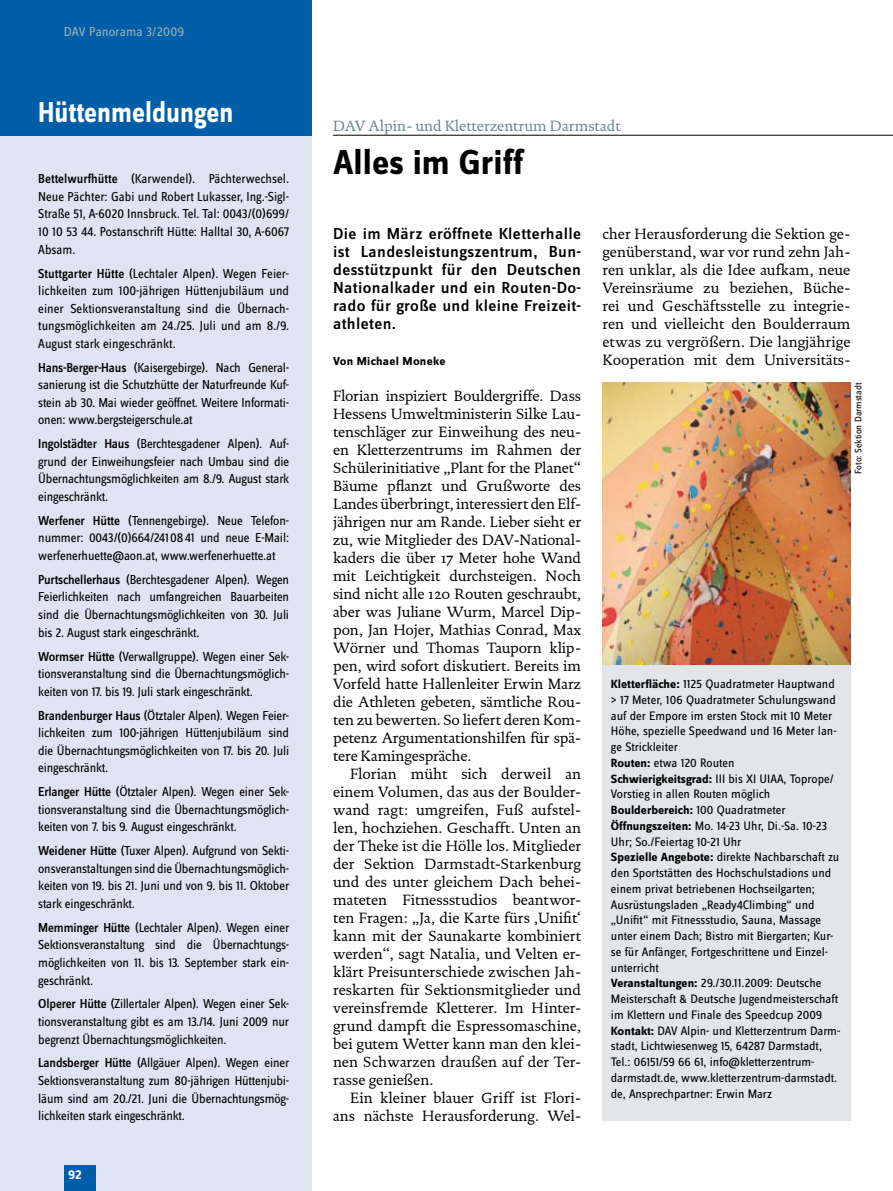
<style>
.page{position:relative;width:893px;height:1191px;background:#fff}
.page>*{position:absolute;margin:0;border:0;box-sizing:border-box;transform-origin:0 0}
.t1{font:700 36px "Zine Sans Dis";color:#000}
.t2{font:700 30px "Zine Sans Dis";color:#fff;scale:.9 1}
.t3{font:500 16.5px/18px "Zine Sans Dis";letter-spacing:.02em;color:#000;text-align:justify;scale:1.05 1}
.t4{font:15px/18px "DTL Documenta ST";color:#000;text-align:justify}
.t5{font:15px "DTL Documenta ST";color:#65878c}
.t6{font:13.5px/17.5px "Zine Sans Dis";letter-spacing:-.015em;color:#000;text-align:justify;scale:.96 1}
.t7{font:13.5px "Zine Sans Dis";color:#9baeb3}
.t8{font:700 13.5px "Zine Sans Dis";color:#fff}
.t9{font:12.75px/15.8px "Zine Sans Dis";color:#000}
.t10{font:700 12.3px "Zine Sans Dis";color:#000}
.t11{font:700 12px "Zine Sans Dis";letter-spacing:.02em;color:#000;scale:1.05 1}
.t12{font:9.75px "Zine Sans Dis";color:#000}
.s1{font-weight:500}
.s2{font-weight:700;font-size:12.3px}
.s3{font-weight:400;font-size:12.75px}
</style>
<div class="page">
<div style="left:0;top:0;width:312px;height:1191px;background:#dfe4f2"></div>
<div style="left:0;top:0;width:312px;height:135px;background:#005ea8"></div>
<div style="left:602px;top:663px;width:248px;height:458px;background:#e3e6e8"></div>
<hr style="left:333px;top:135px;width:560px;height:1px;background:#000">
<img style="left:602px;top:383px;width:248px;height:281px">
<div style="left:64px;top:1165px;width:32px;height:26px;background:#005ea8"></div>
<p class="t7" style="left:64px;top:25px;width:122px">DAV Panorama 3/2009</p>
<h2 class="t2" style="left:38px;top:97px;width:218px">Hüttenmeldungen</h2>
<p class="t6" style="left:38px;top:171px;width:263px"><span class="s1">Bettelwurfhütte</span> (Karwendel). Pächterwechsel.<br>Neue Pächter: Gabi und Robert Lukasser, Ing.-Sigl-Straße 51, A-6020 Innsbruck. Tel. Tal: 0043/(0)699/ 10 10 53 44. Postanschrift Hütte: Halltal 30, A-6067<br>Absam.</p>
<p class="t6" style="left:38px;top:265px;width:263px"><span class="s1">Stuttgarter Hütte</span> (Lechtaler Alpen). Wegen Feier&shy;lichkeiten zum 100-jährigen Hüttenjubiläum und einer Sektionsveranstaltung sind die Übernach&shy;tungsmöglichkeiten am 24./25. Juli und am 8./9.<br>August stark eingeschränkt.</p>
<p class="t6" style="left:38px;top:359px;width:263px"><span class="s1">Hans-Berger-Haus</span> (Kaisergebirge). Nach General&shy;sanierung ist die Schutzhütte der Naturfreunde Kuf&shy;stein ab 30. Mai wieder geöffnet. Weitere Informati&shy;onen: www.bergsteigerschule.at</p>
<p class="t6" style="left:38px;top:436px;width:263px"><span class="s1">Ingolstädter Haus</span> (Berchtesgadener Alpen). Auf&shy;grund der Einweihungsfeier nach Umbau sind die Übernachtungsmöglichkeiten am 8./9. August stark eingeschränkt.</p>
<p class="t6" style="left:38px;top:512px;width:263px"><span class="s1">Werfener Hütte</span> (Tennengebirge). Neue Telefon&shy;nummer: 0043/(0)664/2410841 und neue E-Mail: werfenerhuette@aon.at, www.werfenerhuette.at</p>
<p class="t6" style="left:38px;top:571px;width:263px"><span class="s1">Purtschellerhaus</span> (Berchtesgadener Alpen). Wegen Feierlichkeiten nach umfangreichen Bauarbeiten sind die Übernachtungsmöglichkeiten von 30. Juli bis 2. August stark eingeschränkt.</p>
<p class="t6" style="left:38px;top:648px;width:263px"><span class="s1">Wormser Hütte</span> (Verwallgruppe). Wegen einer Sek&shy;tionsveranstaltung sind die Übernachtungsmöglich&shy;keiten von 17. bis 19. Juli stark eingeschränkt.</p>
<p class="t6" style="left:38px;top:707px;width:263px"><span class="s1">Brandenburger Haus</span> (Ötztaler Alpen). Wegen Feier&shy;lichkeiten zum 100-jährigen Hüttenjubiläum sind die Übernachtungsmöglichkeiten von 17. bis 20. Juli eingeschränkt.</p>
<p class="t6" style="left:38px;top:783px;width:263px"><span class="s1">Erlanger Hütte</span> (Ötztaler Alpen). Wegen einer Sek&shy;tionsveranstaltung sind die Übernachtungsmöglich&shy;keiten von 7. bis 9. August eingeschränkt.</p>
<p class="t6" style="left:38px;top:842px;width:263px"><span class="s1">Weidener Hütte</span> (Tuxer Alpen). Aufgrund von Sekti&shy;onsveranstaltungen sind die Übernachtungsmöglich&shy;keiten von 19. bis 21. Juni und von 9. bis 11. Oktober stark eingeschränkt.</p>
<p class="t6" style="left:38px;top:919px;width:263px"><span class="s1">Memminger Hütte</span> (Lechtaler Alpen). Wegen einer Sektionsveranstaltung sind die Übernachtungs&shy;möglichkeiten von 11. bis 13. September stark ein&shy;geschränkt.</p>
<p class="t6" style="left:38px;top:996px;width:263px"><span class="s1">Olperer Hütte</span> (Zillertaler Alpen). Wegen einer Sek&shy;tionsveranstaltung gibt es am 13./14. Juni 2009 nur begrenzt Übernachtungsmöglichkeiten.</p>
<p class="t6" style="left:38px;top:1055px;width:263px"><span class="s1">Landsberger Hütte</span> (Allgäuer Alpen). Wegen einer Sektionsveranstaltung zum 80-jährigen Hüttenjubi&shy;läum sind am 20./21. Juni die Übernachtungsmög&shy;lichkeiten stark eingeschränkt.</p>
<p class="t8" style="left:68px;top:1167px;width:15px">92</p>
<p class="t5" style="left:333px;top:117px;width:289px">DAV Alpin- und Kletterzentrum Darmstadt</p>
<h1 class="t1" style="left:333px;top:143px;width:192px">Alles im Griff</h1>
<p class="t3" style="left:333px;top:225px;width:238px">Die im März eröffnete Kletterhalle ist Landesleistungszentrum, Bun&shy;desstützpunkt für den Deutschen Nationalkader und ein Routen-Do&shy;rado für große und kleine Freizeit&shy;athleten.</p>
<p class="t11" style="left:333px;top:354px;width:109px">Von Michael Moneke</p>
<p class="t4" style="left:333px;top:387px;width:250px">Florian inspiziert Bouldergriffe. Dass Hessens Umweltministerin Silke Lau&shy;tenschläger zur Einweihung des neu&shy;en Kletterzentrums im Rahmen der Schülerinitiative „Plant for the Planet“ Bäume pflanzt und Grußworte des Landes überbringt, interessiert den Elf&shy;jährigen nur am Rande. Lieber sieht er zu, wie Mitglieder des DAV-National&shy;kaders die über 17 Meter hohe Wand mit Leichtigkeit durchsteigen. Noch sind nicht alle 120 Routen geschraubt, aber was Juliane Wurm, Marcel Dip&shy;pon, Jan Hojer, Mathias Conrad, Max Wörner und Thomas Tauporn klip&shy;pen, wird sofort diskutiert. Bereits im Vorfeld hatte Hallenleiter Erwin Marz die Athleten gebeten, sämtliche Rou&shy;ten zu bewerten. So liefert deren Kom&shy;petenz Argumentationshilfen für spä&shy;tere Kamingespräche.</p>
<p class="t4" style="left:333px;top:765px;width:250px;text-indent:17px">Florian müht sich derweil an einem Volumen, das aus der Boulder&shy;wand ragt: umgreifen, Fuß aufstel&shy;len, hochziehen. Geschafft. Unten an der Theke ist die Hölle los. Mitglieder der Sektion Darmstadt-Starkenburg und des unter gleichem Dach behei&shy;mateten Fitnessstudios beantwor&shy;ten Fragen: „Ja, die Karte fürs ‚Unifit‘ kann mit der Saunakarte kombiniert werden“, sagt Natalia, und Velten er&shy;klärt Preisunterschiede zwischen Jah&shy;reskarten für Sektionsmitglieder und vereinsfremde Kletterer. Im Hinter&shy;grund dampft die Espressomaschine, bei gutem Wetter kann man den klei&shy;nen Schwarzen draußen auf der Ter&shy;rasse genießen.</p>
<p class="t4" style="left:333px;top:1089px;width:250px;text-align:right">Ein kleiner blauer Griff ist Flori&shy;ans nächste Herausforderung. Wel-</p>
<p class="t4" style="left:602px;top:225px;width:250px">cher Herausforderung die Sektion ge&shy;genüberstand, war vor rund zehn Jah&shy;ren unklar, als die Idee aufkam, neue Vereinsräume zu beziehen, Büche&shy;rei und Geschäftsstelle zu integrie&shy;ren und vielleicht den Boulderraum etwas zu vergrößern. Die langjährige Kooperation mit dem Universitäts-</p>
<p class="t12" style="left:853px;top:474px;width:93px;rotate:-90deg">Foto: Sektion Darmstadt</p>
<p class="t9" style="left:611px;top:676px;width:227px"><span class="s2">Kletterfläche:</span> 1125 Quadratmeter Hauptwand &gt; 17 Meter, 106 Quadratmeter Schulungswand auf der Empore im ersten Stock mit 10 Meter Höhe, spezielle Speedwand und 16 Meter lan&shy;ge Strickleiter<br><span class="s2">Routen:</span> etwa 120 Routen <span class="s2">Schwierigkeitsgrad:</span> III bis XI UIAA, Toprope/ Vorstieg in allen Routen möglich</p>
<p class="t10" style="left:611px;top:803px;width:176px">Boulderbereich: <span class="s3">100 Quadratmeter</span></p>
<p class="t9" style="left:611px;top:818px;width:231px"><span class="s2">Öffnungszeiten:</span> Mo. 14-23 Uhr, Di.-Sa. 10-23<br>Uhr; So./Feiertag 10-21 Uhr<br><span class="s2">Spezielle Angebote:</span> direkte Nachbarschaft zu den Sportstätten des Hochschulstadions und einem privat betriebenen Hochseilgarten; Ausrüstungsladen „Ready4Climbing“ und „Unifit“ mit Fitnessstudio, Sauna, Massage unter einem Dach; Bistro mit Biergarten; Kur&shy;se für Anfänger, Fortgeschrittene und Einzel&shy;unterricht<br><span class="s2">Veranstaltungen:</span> 29./30.11.2009: Deutsche Meisterschaft &amp; Deutsche Jugendmeisterschaft im Klettern und Finale des Speedcup 2009<br><span class="s2">Kontakt:</span> DAV Alpin- und Kletterzentrum Darm&shy;stadt, Lichtwiesenweg 15, 64287 Darmstadt, Tel.: 06151/59 66 61, info@kletterzentrum&shy;darmstadt.de, www.kletterzentrum-darmstadt. de, Ansprechpartner: Erwin Marz</p>
</div>
